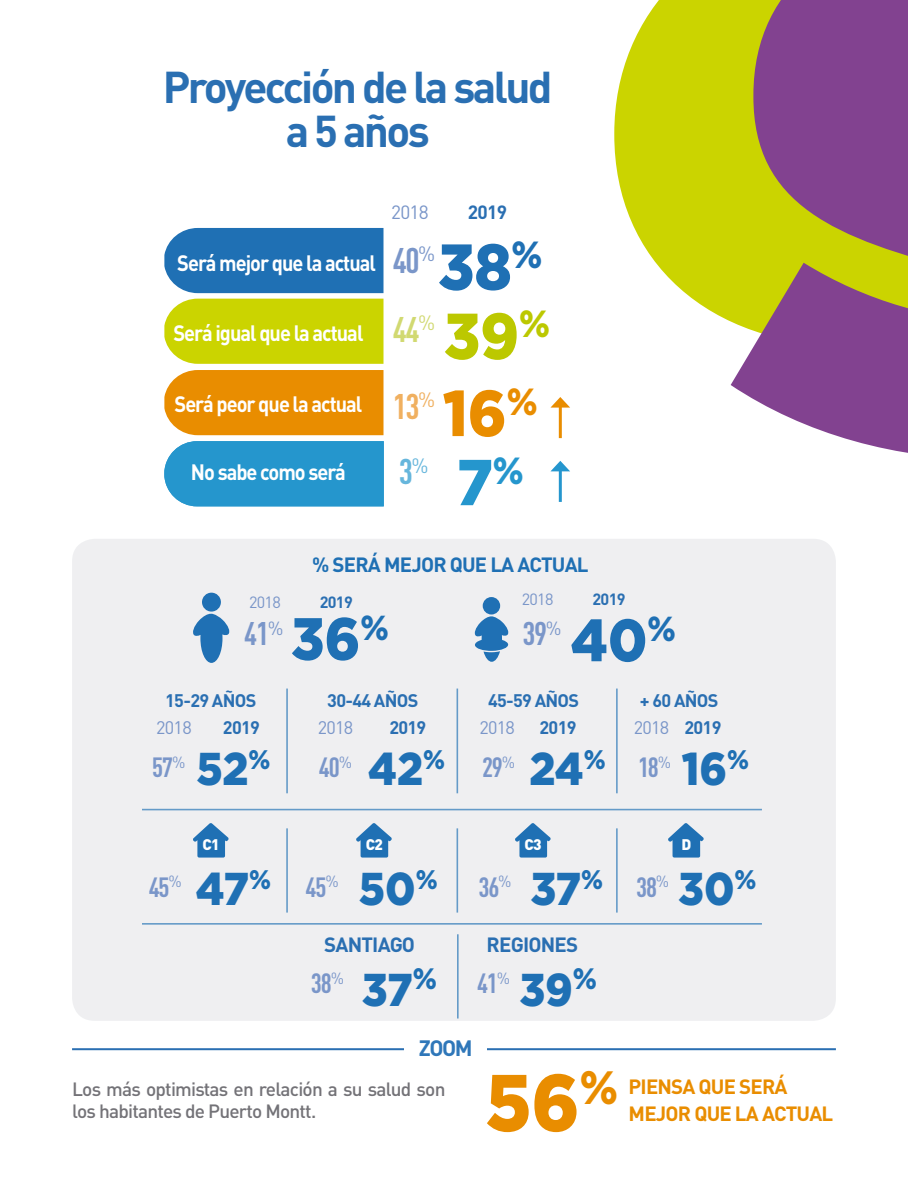
<style>
.page{position:relative;width:908px;height:1191px;background:#fff}
.page>*{position:absolute;margin:0;border:0;box-sizing:border-box;transform-origin:0 0}
.t1{font:900 80.2px "Gotham";color:#e98d00;scale:.91 1}
.t2{font:900 64.8px/77px "Gotham";color:#bcc800;scale:.91 1}
.t3{font:900 64.8px "Gotham";color:#1f70b4;scale:.91 1}
.t4{font:900 64.8px "Gotham";color:#2596cd;scale:.91 1}
.t5{font:900 59.6px "Gotham";color:#1f70b4;scale:.91 1}
.t6{font:900 46px "Gotham";letter-spacing:-.01em;color:#1f70b4;scale:.91 1}
.t7{font:700 44px/44px "DIN Pro";letter-spacing:-.06em;color:#2a6fb2;text-align:center}
.t8{font:700 condensed 35.2px/77px "DIN Pro";color:#d1d971}
.t9{font:700 condensed 35.2px "DIN Pro";color:#7a96c9}
.t10{font:700 condensed 35.2px "DIN Pro";color:#66b6dc}
.t11{font:700 condensed 32.2px "DIN Pro";color:#7a96c9}
.t12{font:700 condensed 27.4px "DIN Pro";letter-spacing:-.04em;color:#7a96c9}
.t13{font:700 22px "DIN Pro";letter-spacing:-.05em;color:#fff;scale:.91 1}
.t14{font:700 22px "DIN Pro";color:#2f77b9}
.t15{font:700 20.4px/27.2px "DIN Pro";letter-spacing:-.04em;color:#e98d00}
.t16{font:700 20.4px "DIN Pro";letter-spacing:-.04em;color:#1f70b4}
.t17{font:700 20.4px "DIN Pro";letter-spacing:-.04em;color:#2a6fb2}
.t18{font:500 19px/22px "DIN Pro";letter-spacing:-.04em;color:#737277}
.t19{font:19px "DIN Pro";color:#7a96c9}
.t20{font:700 19px "DIN Pro";color:#2a6fb2}
.t21{font:700 18px "DIN Pro";letter-spacing:-.04em;color:#2a6fb2}
.t22{font:18px "DIN Pro";letter-spacing:-.04em;color:#7a96c9}
.t23{font:16.2px "DIN Pro";letter-spacing:-.04em;color:#7a96c9}
.t24{font:700 16.2px "DIN Pro";letter-spacing:-.04em;color:#2a6fb2}
.t25{font:900 15.2px "DIN Pro";color:#fff}
.s1{color:#f0b060}
.s2{color:#e98d00}
</style>
<div class="page">
<div style="left:72px;top:539px;width:763px;height:481px;background:#efeff1;border-radius:23px"></div>
<div style="left:164px;top:228px;width:219px;height:65px;background:#1f70b4"></div>
<div style="left:164px;top:299px;width:219px;height:65px;background:#cbd400"></div>
<div style="left:164px;top:370px;width:219px;height:65px;background:#e98d00"></div>
<div style="left:164px;top:441px;width:219px;height:65px;background:#2596cd"></div>
<svg style="left:614px;top:0;width:116px;height:321px;fill:#cbd400"></svg>
<svg style="left:730px;top:0;width:177px;height:453px;fill:#824290"></svg>
<svg style="left:193px;top:613px;width:37px;height:50px"></svg>
<div style="left:202px;top:592px;width:19px;height:19px;background:#1f70b4;border-radius:50%"></div>
<div style="left:482px;top:597px;width:18px;height:17px;background:#1f70b4;border-radius:50%"></div>
<svg style="left:474px;top:616px;width:35px;height:46px"></svg>
<svg style="left:193px;top:823px;width:36px;height:34px"></svg>
<svg style="left:356px;top:823px;width:36px;height:34px"></svg>
<svg style="left:515px;top:823px;width:35px;height:34px"></svg>
<svg style="left:668px;top:823px;width:35px;height:34px"></svg>
<hr style="left:286px;top:688px;width:2px;height:105px;background:#1f70b4">
<hr style="left:286px;top:828px;width:2px;height:84px;background:#1f70b4">
<hr style="left:142px;top:808px;width:619px;height:2px;background:#1f70b4">
<hr style="left:142px;top:923px;width:619px;height:1px;background:#1f70b4">
<hr style="left:456px;top:688px;width:2px;height:105px;background:#1f70b4">
<hr style="left:456px;top:828px;width:2px;height:84px;background:#1f70b4">
<hr style="left:615px;top:688px;width:2px;height:105px;background:#1f70b4">
<hr style="left:615px;top:828px;width:2px;height:84px;background:#1f70b4">
<hr style="left:457px;top:934px;width:1px;height:84px;background:#1f70b4">
<hr style="left:72px;top:1048px;width:763px;height:2px;background:#2a6fb2">
<div style="left:404px;top:1040px;width:82px;height:27px;background:#fff"></div>
<hr style="left:558px;top:469px;width:3px;height:33px;background:#2596ce">
<svg style="left:551px;top:461px;width:19px;height:10px"></svg>
<hr style="left:558px;top:405px;width:3px;height:33px;background:#e98d00">
<svg style="left:551px;top:397px;width:19px;height:10px"></svg>
<h3 class="t7" style="left:163px;top:60px;width:391px">Proyección de la salud a 5 años</h3>
<p class="t13" style="left:177px;top:245px;width:220px">Será mejor que la actual</p>
<p class="t13" style="left:173px;top:315px;width:210px">Será igual que la actual</p>
<p class="t13" style="left:174px;top:385px;width:208px">Será peor que la actual</p>
<p class="t13" style="left:191px;top:454px;width:172px">No sabe como será</p>
<p class="t19" style="left:391px;top:197px;width:39px">2018</p>
<p class="t20" style="left:468px;top:196px;width:40px">2019</p>
<h2 class="t3" style="left:438px;top:229px;width:116px">38<sup>%</sup></h2>
<h3 class="t9" style="left:392px;top:233px;width:44px">40<sup>%</sup></h3>
<h3 class="t8" style="left:392px;top:288px;width:44px">44<sup>%<br></sup><span class="s1">13</span><sup>%</sup></h3>
<h3 class="t10" style="left:399px;top:445px;width:31px">3<sup>%</sup></h3>
<h2 class="t2" style="left:442px;top:296px;width:119px">39<sup>%<br></sup><span class="s2">16</span><sup>%</sup></h2>
<h2 class="t4" style="left:456px;top:445px;width:75px">7<sup>%</sup></h2>
<p class="t23" style="left:249px;top:589px;width:33px">2018</p>
<h3 class="t11" style="left:244px;top:609px;width:41px">41<sup>%</sup></h3>
<p class="t16" style="left:312px;top:548px;width:278px">% SERÁ MEJOR QUE LA ACTUAL</p>
<p class="t24" style="left:319px;top:588px;width:35px">2019</p>
<h3 class="t5" style="left:291px;top:604px;width:109px">36<sup>%</sup></h3>
<p class="t23" style="left:521px;top:586px;width:33px">2018</p>
<h3 class="t11" style="left:522px;top:609px;width:41px">39<sup>%</sup></h3>
<p class="t24" style="left:592px;top:586px;width:35px">2019</p>
<h3 class="t5" style="left:570px;top:605px;width:117px">40<sup>%</sup></h3>
<p class="t21" style="left:165px;top:686px;width:92px">15-29 AÑOS</p>
<p class="t21" style="left:327px;top:686px;width:92px">30-44 AÑOS</p>
<p class="t21" style="left:488px;top:686px;width:92px">45-59 AÑOS</p>
<p class="t21" style="left:639px;top:686px;width:80px">+ 60 AÑOS</p>
<p class="t22" style="left:156px;top:713px;width:37px">2018</p>
<p class="t22" style="left:318px;top:713px;width:37px">2018</p>
<p class="t22" style="left:479px;top:713px;width:37px">2018</p>
<p class="t22" style="left:633px;top:713px;width:37px">2018</p>
<p class="t21" style="left:223px;top:712px;width:38px">2019</p>
<p class="t21" style="left:389px;top:712px;width:38px">2019</p>
<p class="t21" style="left:539px;top:712px;width:38px">2019</p>
<p class="t21" style="left:684px;top:712px;width:38px">2019</p>
<p class="t12" style="left:152px;top:746px;width:35px">57<sup>%</sup></p>
<h3 class="t6" style="left:196px;top:742px;width:83px">52<sup>%</sup></h3>
<p class="t12" style="left:319px;top:746px;width:35px">40<sup>%</sup></p>
<h3 class="t6" style="left:368px;top:742px;width:86px">42<sup>%</sup></h3>
<p class="t12" style="left:482px;top:746px;width:35px">29<sup>%</sup></p>
<h3 class="t6" style="left:529px;top:742px;width:85px">24<sup>%</sup></h3>
<p class="t12" style="left:637px;top:746px;width:35px">18<sup>%</sup></p>
<h3 class="t6" style="left:681px;top:742px;width:75px">16<sup>%</sup></h3>
<p class="t12" style="left:149px;top:866px;width:35px">45<sup>%</sup></p>
<p class="t25" style="left:202px;top:831px;width:19px">C1</p>
<p class="t25" style="left:365px;top:831px;width:19px">C2</p>
<p class="t25" style="left:524px;top:831px;width:19px">C3</p>
<p class="t25" style="left:681px;top:831px;width:11px">D</p>
<h3 class="t6" style="left:196px;top:861px;width:84px">47<sup>%</sup></h3>
<p class="t12" style="left:305px;top:866px;width:35px">45<sup>%</sup></p>
<h3 class="t6" style="left:358px;top:861px;width:88px">50<sup>%</sup></h3>
<p class="t17" style="left:324px;top:928px;width:92px">SANTIAGO</p>
<p class="t12" style="left:311px;top:963px;width:35px">38<sup>%</sup></p>
<h3 class="t6" style="left:362px;top:962px;width:84px">37<sup>%</sup></h3>
<p class="t12" style="left:478px;top:866px;width:35px">36<sup>%</sup></p>
<h3 class="t6" style="left:530px;top:861px;width:81px">37<sup>%</sup></h3>
<p class="t17" style="left:486px;top:928px;width:93px">REGIONES</p>
<p class="t12" style="left:477px;top:963px;width:35px">41<sup>%</sup></p>
<h3 class="t6" style="left:519px;top:962px;width:87px">39<sup>%</sup></h3>
<p class="t12" style="left:635px;top:866px;width:35px">38<sup>%</sup></p>
<h3 class="t6" style="left:677px;top:861px;width:88px">30<sup>%</sup></h3>
<p class="t14" style="left:418px;top:1030px;width:56px">ZOOM</p>
<p class="t18" style="left:72px;top:1075px;width:375px">Los más optimistas en relación a su salud son los habitantes de Puerto Montt.</p>
<h1 class="t1" style="left:485px;top:1056px;width:147px">56<sup>%</sup></h1>
<p class="t15" style="left:628px;top:1070px;width:206px">PIENSA QUE SERÁ<br>MEJOR QUE LA ACTUAL</p>
</div>
